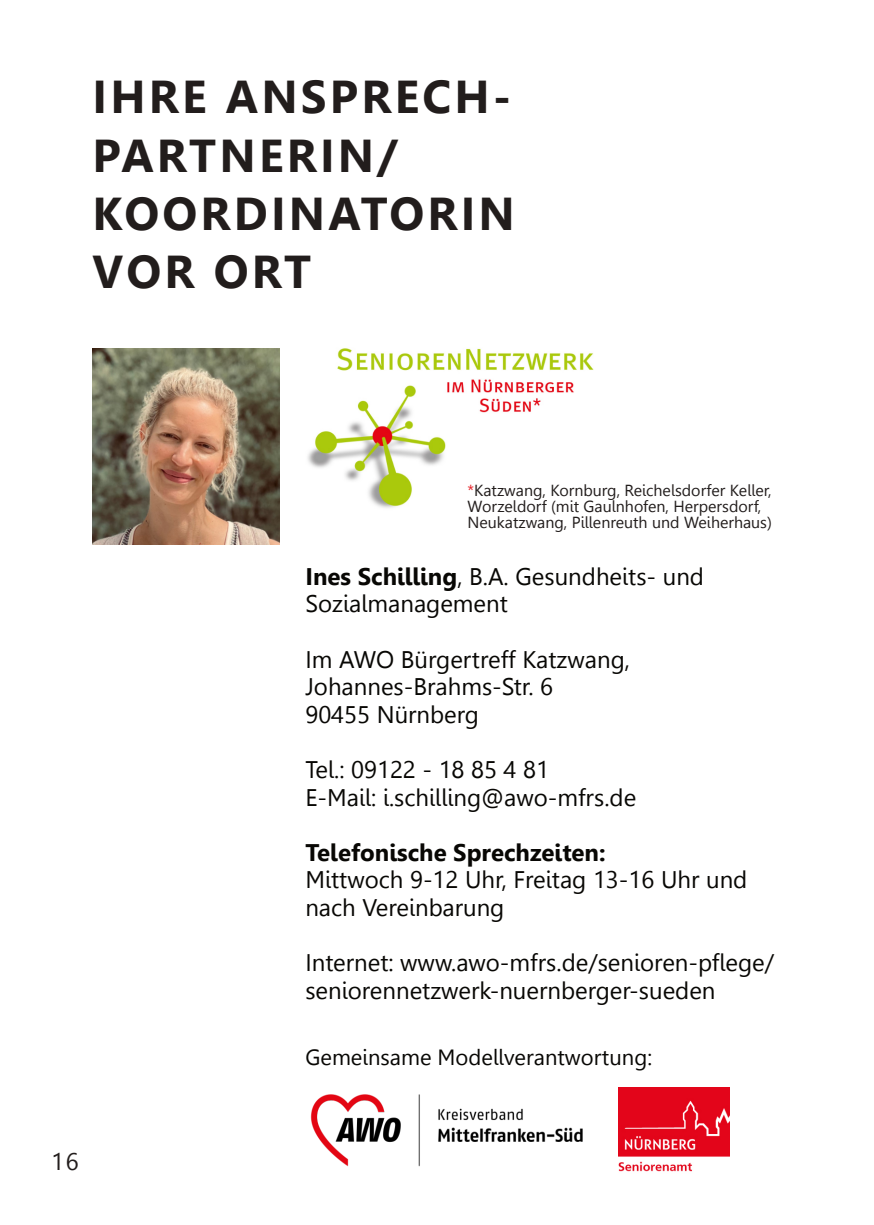
<style>
.page{position:relative;width:874px;height:1225px;background:#fff}
.page>*{position:absolute;margin:0;border:0;box-sizing:border-box;transform-origin:0 0}
.t1{font:700 46px/58.2px "Leelawadee";letter-spacing:.07em;color:#221d1c}
.t2{font:24px/27.6px "Leelawadee";color:#080704}
.t3{font:700 24px "Leelawadee";color:#080704}
.t4{font:24px "Leelawadee";color:#221d1c}
.t5{font:22px "Leelawadee";color:#080704}
.t6{font:16px/16px "Leelawadee";color:#221d1c}
.s1{color:#e51e25}
.s2{font-weight:700}
</style>
<div class="page">
<img style="left:618px;top:1087px;width:111px;height:85px">
<img style="left:310px;top:1094px;width:273px;height:73px">
<img style="left:307px;top:348px;width:287px;height:160px">
<img style="left:92px;top:349px;width:187px;height:196px">
<h1 class="t1" style="left:92px;top:68px;width:423px">IHRE ANSPRECH-<br>PARTNERIN/<br>KOORDINATORIN<br>VOR ORT</h1>
<p class="t4" style="left:51px;top:1147px;width:29px">16</p>
<p class="t6" style="left:467px;top:482px;width:306px"><span class="s1">*</span>Katzwang, Kornburg, Reichelsdorfer Keller,<br>Worzeldorf (mit Gaulnhofen, Herpersdorf,<br>Neukatzwang, Pillenreuth und Weiherhaus)</p>
<p class="t2" style="left:305px;top:562px;width:400px"><span class="s2">Ines Schilling</span>, B.A. Gesundheits- und<br>Sozialmanagement</p>
<p class="t2" style="left:305px;top:645px;width:326px">Im AWO Bürgertreff Katzwang,<br>Johannes-Brahms-Str. 6<br>90455 Nürnberg</p>
<p class="t2" style="left:305px;top:755px;width:332px">Tel.: 09122 - 18 85 4 81<br>E-Mail: i.schilling@awo-mfrs.de</p>
<p class="t3" style="left:305px;top:838px;width:301px">Telefonische Sprechzeiten:</p>
<p class="t2" style="left:305px;top:866px;width:443px">Mittwoch 9-12 Uhr, Freitag 13-16 Uhr und nach Vereinbarung</p>
<p class="t2" style="left:305px;top:949px;width:470px">Internet: www.awo-mfrs.de/senioren-pflege/ seniorennetzwerk-nuernberger-sueden</p>
<p class="t5" style="left:305px;top:1043px;width:348px">Gemeinsame Modellverantwortung:</p>
</div>
